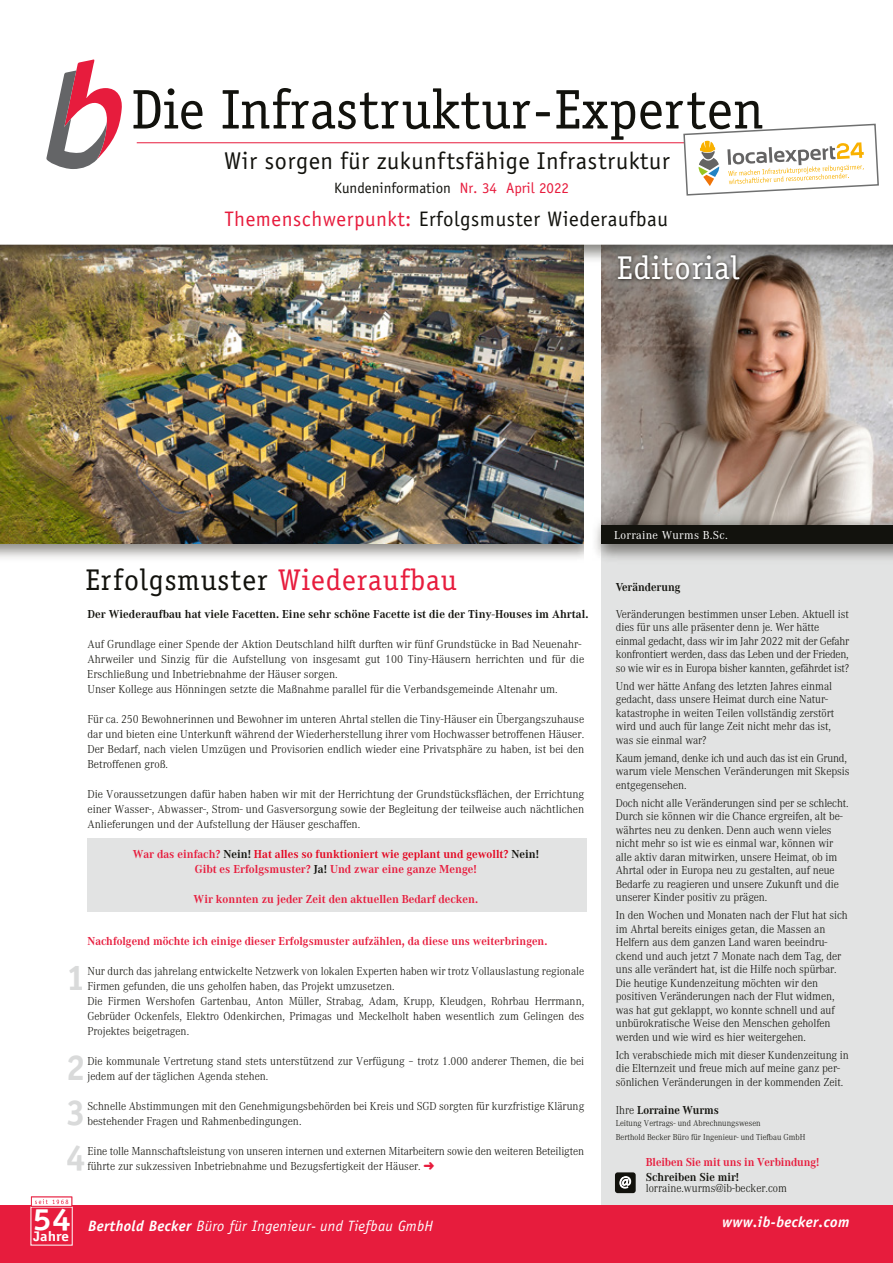
<style>
.page{position:relative;width:893px;height:1263px;background:#fff}
.page>*{position:absolute;margin:0;border:0;box-sizing:border-box;transform-origin:0 0}
.t1{font:55.95px "Officina Serif";color:#12120d}
.t2{font:700 36px/45px "Officina Serif";color:#d9dada;text-align:justify}
.t3{font:33px "Officina Serif";letter-spacing:.025em;color:#fff}
.t4{font:700 31.8px "Officina San Itc T";color:#fff;scale:1.12 1}
.t5{font:30px "Officina Serif";letter-spacing:.025em;color:#12120d}
.t6{font:24.9px "Officina San Itc T";letter-spacing:.025em;color:#12120d}
.t7{font:21px "Officina Sans";letter-spacing:.025em;color:#12120d}
.t8{font:italic 15px "Officina Sans";letter-spacing:.02em;color:#fff}
.t9{font:15px "Officina Sans";color:#12120d}
.t10{font:italic 700 15px "Officina Sans";letter-spacing:.025em;color:#fff}
.t11{font:700 14.25px "Officina San Itc T";color:#fff;scale:1.12 1}
.t12{font:300 12px/13.5px "Corporate A";letter-spacing:-.005em;color:#12120d;scale:.95 1}
.t13{font:300 12px/15px "Corporate A";letter-spacing:-.005em;color:#12120d}
.t14{font:300 12px/15px "Corporate A";letter-spacing:-.005em;color:#12120d;text-align:justify;scale:.96 1}
.t15{font:700 12px/15px "Corporate A";color:#e71c3d;text-align:center}
.t16{font:700 12px "Corporate A";color:#e71c3d;scale:.95 1}
.t17{font:700 12px "Corporate A";letter-spacing:.005em;color:#12120d}
.t18{font:700 12px "Corporate A";letter-spacing:.005em;color:#12120d;scale:.95 1}
.t19{font:12px "Corporate A";letter-spacing:.025em;color:#fff}
.t20{font:300 9px/13.5px "Corporate A";color:#12120d;scale:.95 1}
.s1{color:#e71c3d}
.s2{color:#12120d}
.s3{color:#e4021d}
.s4{font-weight:300}
.s5{font-weight:700}
</style>
<div class="page">
<div style="left:87px;top:838px;width:500px;height:74px;background:#e2e3e3"></div>
<img style="left:0;top:543px;width:549px;height:15px">
<img style="left:0;top:306px;width:584px;height:237px">
<div style="left:602px;top:525px;width:291px;height:686px;background:#e2e3e3"></div>
<img style="left:602px;top:306px;width:291px;height:165px">
<img style="left:549px;top:471px;width:344px;height:134px">
<div style="left:602px;top:525px;width:291px;height:18px;background:#12120d"></div>
<div style="left:0;top:1205px;width:893px;height:58px;background:#e71c3d"></div>
<svg style="left:31px;top:1196px;width:41px;height:10px"></svg>
<img style="left:0;top:245px;width:893px;height:61px">
<svg style="left:46px;top:59px;width:76px;height:110px"></svg>
<hr style="left:137px;top:142px;width:620px;height:1px;background:#e71c3d">
<img style="left:562px;top:244px;width:233px;height:98px">
<svg style="left:682px;top:123px;width:197px;height:73px"></svg>
<div style="left:615px;top:1172px;width:21px;height:21px;background:#12120d;border-radius:3px"></div>
<svg style="left:619px;top:1176px;width:12px;height:12px"></svg>
<h1 class="t1" style="left:131px;top:88px;width:634px">Die Infrastruktur-Experten</h1>
<h3 class="t6" style="left:225px;top:151px;width:447px">Wir sorgen für zukunftsfähige Infrastruktur</h3>
<h3 class="t7" style="left:224px;top:211px;width:445px"><span class="s1">Themenschwerpunkt:</span> Erfolgsmuster Wiederaufbau</h3>
<p class="t9" style="left:334px;top:182px;width:236px">Kundeninformation <span class="s1">Nr. 34 April 2022</span></p>
<h3 class="t3" style="left:617px;top:255px;width:124px">Editorial</h3>
<h3 class="t5" style="left:86px;top:569px;width:373px">Erfolgsmuster <span class="s1">Wiederaufbau</span></h3>
<p class="t17" style="left:87px;top:609px;width:502px">Der Wiederaufbau hat viele Facetten. Eine sehr schöne Facette ist die der Tiny-Houses im Ahrtal.</p>
<p class="t13" style="left:87px;top:636px;width:498px">Auf Grundlage einer Spende der Aktion Deutschland hilft durften wir fünf Grundstücke in Bad Neuenahr-Ahrweiler und Sinzig für die Aufstellung von insgesamt gut 100 Tiny-Häusern herrichten und für die Erschließung und Inbetriebnahme der Häuser sorgen.<br>Unser Kollege aus Hönningen setzte die Maßnahme parallel für die Verbandsgemeinde Altenahr um.</p>
<p class="t14" style="left:87px;top:711px;width:519px">Für ca. 250 Bewohnerinnen und Bewohner im unteren Ahrtal stellen die Tiny-Häuser ein Übergangszuhause dar und bieten eine Unterkunft während der Wiederherstellung ihrer vom Hochwasser betroffenen Häuser.<br>Der Bedarf, nach vielen Umzügen und Provisorien endlich wieder eine Privatsphäre zu haben, ist bei den Betroffenen groß.</p>
<p class="t13" style="left:87px;top:786px;width:498px;text-align:justify">Die Voraussetzungen dafür haben haben wir mit der Herrichtung der Grundstücksflächen, der Errichtung einer Wasser-, Abwasser-, Strom- und Gasversorgung sowie der Begleitung der teilweise auch nächtlichen Anlieferungen und der Aufstellung der Häuser geschaffen.</p>
<p class="t15" style="left:133px;top:847px;width:408px">War das einfach? <span class="s2">Nein!</span> <span class="s3">Hat alles so funktioniert wie geplant und gewollt?</span> <span class="s2">Nein!<br></span>Gibt es Erfolgsmuster? <span class="s2">Ja!</span> Und zwar eine ganze Menge!</p>
<p class="t15" style="left:194px;top:892px;width:286px">Wir konnten zu jeder Zeit den aktuellen Bedarf decken.</p>
<p class="t16" style="left:87px;top:936px;width:486px">Nachfolgend möchte ich einige dieser Erfolgsmuster aufzählen, da diese uns weiterbringen.</p>
<p class="t12" style="left:87px;top:963px;width:524px;line-height:15px">Nur durch das jahrelang entwickelte Netzwerk von lokalen Experten haben wir trotz Vollauslastung regionale Firmen gefunden, die uns geholfen haben, das Projekt umzusetzen.<br>Die Firmen Wershofen Gartenbau, Anton Müller, Strabag, Adam, Krupp, Kleudgen, Rohrbau Herrmann, Gebrüder Ockenfels, Elektro Odenkirchen, Primagas und Meckelholt haben wesentlich zum Gelingen des Projektes beigetragen.</p>
<p class="t12" style="left:87px;top:1053px;width:524px;line-height:15px">Die kommunale Vertretung stand stets unterstützend zur Verfügung – trotz 1.000 anderer Themen, die bei jedem auf der täglichen Agenda stehen.</p>
<p class="t12" style="left:87px;top:1098px;width:524px;line-height:15px">Schnelle Abstimmungen mit den Genehmigungsbehörden bei Kreis und SGD sorgten für kurzfristige Klärung bestehender Fragen und Rahmenbedingungen.</p>
<p class="t12" style="left:87px;top:1143px;width:524px;line-height:15px">Eine tolle Mannschaftsleistung von unseren internen und externen Mitarbeitern sowie den weiteren Beteiligten führte zur sukzessiven Inbetriebnahme und Bezugsfertigkeit der Häuser. <span class="s1">➜</span></p>
<h2 class="t2" style="left:66px;top:955px;width:22px">1</h2>
<h2 class="t2" style="left:66px;top:1044px;width:22px">2<br>3<br>4</h2>
<p class="t19" style="left:614px;top:530px;width:115px">Lorraine Wurms B.Sc.</p>
<p class="t18" style="left:616px;top:582px;width:70px">Veränderung</p>
<p class="t12" style="left:616px;top:607px;width:247px">Veränderungen bestimmen unser Leben. Aktuell ist dies für uns alle präsenter denn je. Wer hätte einmal gedacht, dass wir im Jahr 2022 mit der Gefahr konfrontiert werden, dass das Leben und der Frieden, so wie wir es in Europa bisher kannten, gefährdet ist?</p>
<p class="t12" style="left:616px;top:679px;width:231px">Und wer hätte Anfang des letzten Jahres einmal gedacht, dass unsere Heimat durch eine Natur&shy;katastrophe in weiten Teilen vollständig zerstört wird und auch für lange Zeit nicht mehr das ist, was sie einmal war?</p>
<p class="t12" style="left:616px;top:751px;width:248px">Kaum jemand, denke ich und auch das ist ein Grund, warum viele Menschen Veränderungen mit Skepsis entgegensehen.</p>
<p class="t12" style="left:616px;top:796px;width:246px">Doch nicht alle Veränderungen sind per se schlecht.<br>Durch sie können wir die Chance ergreifen, alt be&shy;währtes neu zu denken. Denn auch wenn vieles nicht mehr so ist wie es einmal war, können wir alle aktiv daran mitwirken, unsere Heimat, ob im Ahrtal oder in Europa neu zu gestalten, auf neue Bedarfe zu reagieren und unsere Zukunft und die unserer Kinder positiv zu prägen.</p>
<p class="t12" style="left:616px;top:908px;width:246px">In den Wochen und Monaten nach der Flut hat sich im Ahrtal bereits einiges getan, die Massen an Helfern aus dem ganzen Land waren beeindru&shy;ckend und auch jetzt 7 Monate nach dem Tag, der uns alle verändert hat, ist die Hilfe noch spürbar.<br>Die heutige Kundenzeitung möchten wir den positiven Veränderungen nach der Flut widmen, was hat gut geklappt, wo konnte schnell und auf unbürokratische Weise den Menschen geholfen werden und wie wird es hier weitergehen.</p>
<p class="t12" style="left:616px;top:1048px;width:247px">Ich verabschiede mich mit dieser Kundenzeitung in die Elternzeit und freue mich auf meine ganz per&shy;sönlichen Veränderungen in der kommenden Zeit.</p>
<p class="t18" style="left:616px;top:1106px;width:110px"><span class="s4">Ihre</span> Lorraine Wurms</p>
<p class="t20" style="left:616px;top:1116px;width:201px">Leitung Vertrags- und Abrechnungswesen<br>Berthold Becker Büro für Ingenieur- und Tiefbau GmbH</p>
<p class="t16" style="left:646px;top:1157px;width:184px">Bleiben Sie mit uns in Verbindung!</p>
<p class="t18" style="left:646px;top:1173px;width:100px">Schreiben Sie mir!</p>
<p class="t12" style="left:646px;top:1181px;width:150px">lorraine.wurms@ib-becker.com</p>
<h3 class="t4" style="left:33px;top:1200px;width:36px">54</h3>
<p class="t11" style="left:34px;top:1228px;width:33px">Jahre</p>
<p class="t8" style="left:88px;top:1220px;width:346px"><span class="s5">Berthold Becker</span> Büro für Ingenieur- und Tiefbau GmbH</p>
<p class="t10" style="left:722px;top:1213px;width:129px">www.ib-becker.com</p>
</div>
